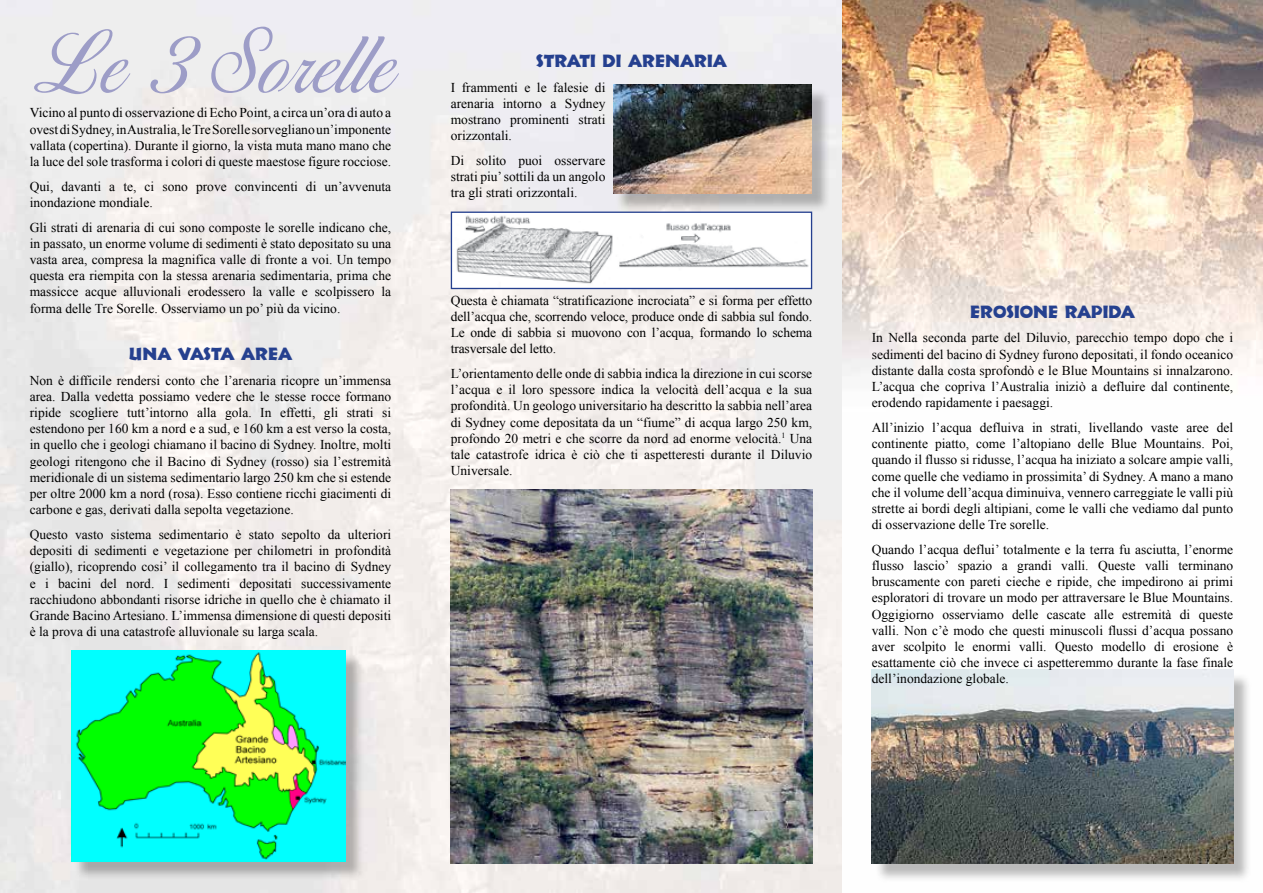
<style>
.page{position:relative;width:1263px;height:893px;background:#fff}
.page>*{position:absolute;margin:0;border:0;box-sizing:border-box;transform-origin:0 0}
.t1{font:86.4px "OPTI Dianna Script Light Agen";color:#9d9dc7;scale:.88 1}
.t2{font:18px "Informal 011 BT";color:#25408f}
.t3{font:13.5px/16.2px "Times New Roman";color:#000;text-align:justify}
</style>
<div class="page">
<img style="left:0;top:0;width:842px;height:893px">
<img style="left:842px;top:0;width:421px;height:864px">
<div style="left:874px;top:672px;width:378px;height:210px;background:#000;opacity:.27"></div>
<img style="left:872px;top:670px;width:361px;height:193px">
<div style="left:615px;top:87px;width:215px;height:126px;background:#000;opacity:.27"></div>
<img style="left:613px;top:85px;width:199px;height:109px">
<img style="left:453px;top:214px;width:357px;height:73px">
<div style="left:451px;top:212px;width:361px;height:77px;border:1px solid #25408f"></div>
<div style="left:73px;top:652px;width:291px;height:228px;background:#000;opacity:.27"></div>
<img style="left:71px;top:650px;width:274px;height:211px">
<img style="left:451px;top:489px;width:361px;height:374px">
<h1 class="t1" style="left:30px;top:4px;width:412px">Le 3 Sorelle</h1>
<p class="t3" style="left:30px;top:105px;width:363px">Vicino al punto di osservazione di Echo Point, a circa un’ora di auto a ovest di Sydney, in Australia, le Tre Sorelle sorvegliano un’imponente vallata (copertina). Durante il giorno, la vista muta mano mano che la luce del sole trasforma i colori di queste maestose figure rocciose.</p>
<p class="t3" style="left:30px;top:178px;width:363px">Qui, davanti a te, ci sono prove convincenti di un’avvenuta inondazione mondiale.</p>
<p class="t3" style="left:30px;top:219px;width:363px">Gli strati di arenaria di cui sono composte le sorelle indicano che, in passato, un enorme volume di sedimenti è stato depositato su una vasta area, compresa la magnifica valle di fronte a voi. Un tempo questa era riempita con la stessa arenaria sedimentaria, prima che massicce acque alluvionali erodessero la valle e scolpissero la forma delle Tre Sorelle. Osserviamo un po’ più da vicino.</p>
<h2 class="t2" style="left:129px;top:343px;width:165px">UNA VASTA AREA</h2>
<p class="t3" style="left:30px;top:372px;width:363px">Non è difficile rendersi conto che l’arenaria ricopre un’immensa area. Dalla vedetta possiamo vedere che le stesse rocce formano ripide scogliere tutt’intorno alla gola. In effetti, gli strati si estendono per 160 km a nord e a sud, e 160 km a est verso la costa, in quello che i geologi chiamano il bacino di Sydney. Inoltre, molti geologi ritengono che il Bacino di Sydney (rosso) sia l’estremità meridionale di un sistema sedimentario largo 250 km che si estende per oltre 2000 km a nord (rosa). Esso contiene ricchi giacimenti di carbone e gas, derivati dalla sepolta vegetazione.</p>
<p class="t3" style="left:30px;top:526px;width:363px">Questo vasto sistema sedimentario è stato sepolto da ulteriori depositi di sedimenti e vegetazione per chilometri in profondità (giallo), ricoprendo cosi’ il collegamento tra il bacino di Sydney e i bacini del nord. I sedimenti depositati successivamente racchiudono abbondanti risorse idriche in quello che è chiamato il Grande Bacino Artesiano. L’immensa dimensione di questi depositi è la prova di una catastrofe alluvionale su larga scala.</p>
<h2 class="t2" style="left:536px;top:49px;width:192px">STRATI DI ARENARIA</h2>
<p class="t3" style="left:451px;top:79px;width:156px">I frammenti e le falesie di arenaria intorno a Sydney mostrano prominenti strati orizzontali.</p>
<p class="t3" style="left:451px;top:152px;width:156px">Di solito puoi osservare strati piu’ sottili da un angolo tra gli strati orizzontali.</p>
<p class="t3" style="left:451px;top:292px;width:363px">Questa è chiamata “stratificazione incrociata” e si forma per effetto dell’acqua che, scorrendo veloce, produce onde di sabbia sul fondo.<br>Le onde di sabbia si muovono con l’acqua, formando lo schema trasversale del letto.</p>
<p class="t3" style="left:451px;top:365px;width:363px">L’orientamento delle onde di sabbia indica la direzione in cui scorse l’acqua e il loro spessore indica la velocità dell’acqua e la sua profondità. Un geologo universitario ha descritto la sabbia nell’area di Sydney come depositata da un “fiume” di acqua largo 250 km, profondo 20 metri e che scorre da nord ad enorme velocità.<sup>1</sup> Una tale catastrofe idrica è ciò che ti aspetteresti durante il Diluvio Universale.</p>
<h2 class="t2" style="left:970px;top:300px;width:166px">EROSIONE RAPIDA</h2>
<p class="t3" style="left:872px;top:330px;width:363px">In Nella seconda parte del Diluvio, parecchio tempo dopo che i sedimenti del bacino di Sydney furono depositati, il fondo oceanico distante dalla costa sprofondò e le Blue Mountains si innalzarono.<br>L’acqua che copriva l’Australia iniziò a defluire dal continente, erodendo rapidamente i paesaggi.</p>
<p class="t3" style="left:872px;top:419px;width:363px">All’inizio l’acqua defluiva in strati, livellando vaste aree del continente piatto, come l’altopiano delle Blue Mountains. Poi, quando il flusso si ridusse, l’acqua ha iniziato a solcare ampie valli, come quelle che vediamo in prossimita’ di Sydney. A mano a mano che il volume dell’acqua diminuiva, vennero carreggiate le valli più strette ai bordi degli altipiani, come le valli che vediamo dal punto di osservazione delle Tre sorelle.</p>
<p class="t3" style="left:872px;top:541px;width:363px">Quando l’acqua deflui’ totalmente e la terra fu asciutta, l’enorme flusso lascio’ spazio a grandi valli. Queste valli terminano bruscamente con pareti cieche e ripide, che impedirono ai primi esploratori di trovare un modo per attraversare le Blue Mountains.<br>Oggigiorno osserviamo delle cascate alle estremità di queste valli. Non c’è modo che questi minuscoli flussi d’acqua possano aver scolpito le enormi valli. Questo modello di erosione è esattamente ciò che invece ci aspetteremmo durante la fase finale dell’inondazione globale.</p>
</div>
